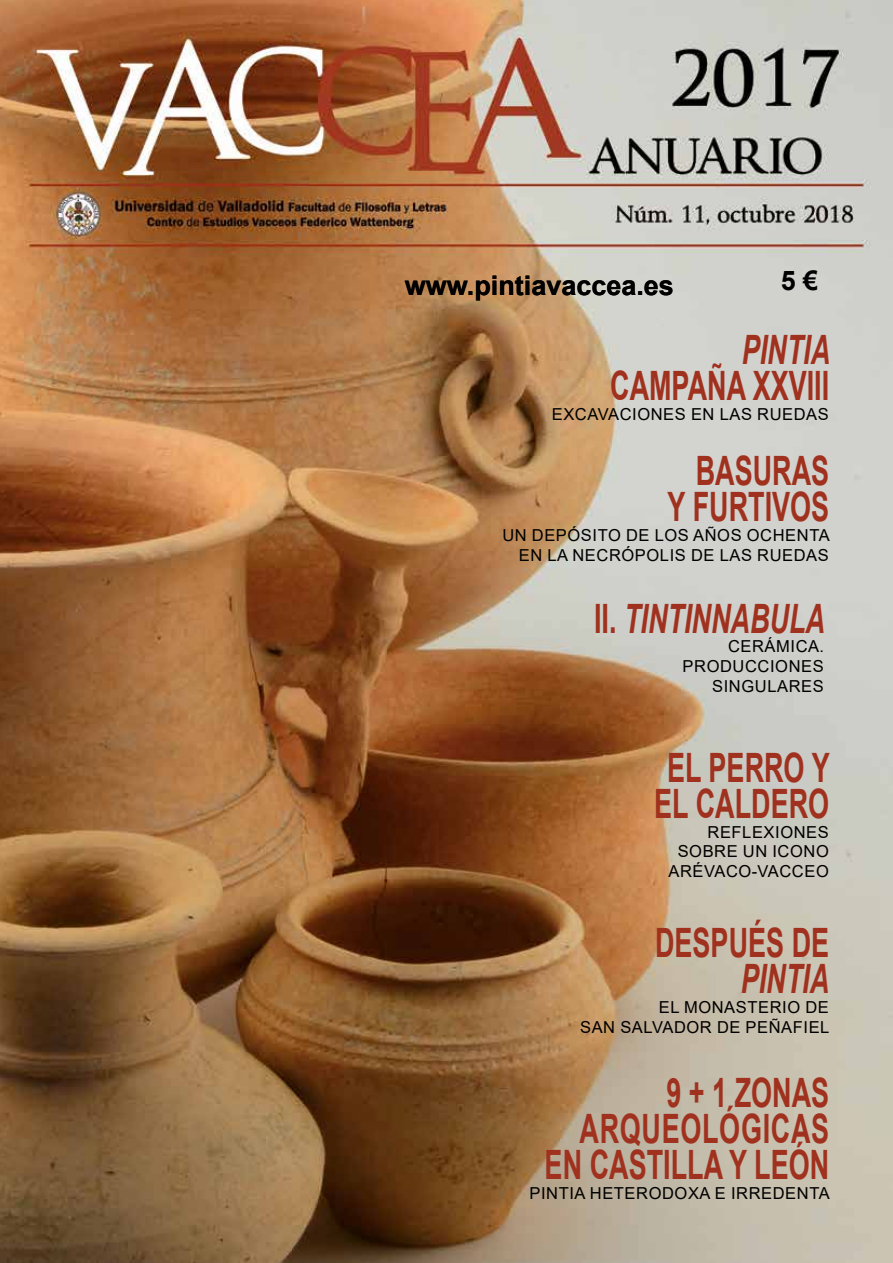
<style>
.page{position:relative;width:893px;height:1263px;background:#fff}
.page>*{position:absolute;margin:0;border:0;box-sizing:border-box;transform-origin:0 0}
.t1{font:700 40.5px/36px "Arial";color:#a0311e;text-align:right;scale:.67 1}
.t2{font:italic 700 40.5px "Arial";color:#a0311e;scale:.67 1}
.t3{font:700 27px "Arial";color:#000}
.t4{font:16.5px/19.8px "Arial";letter-spacing:.035em;color:#000;text-align:right}
.s1{font-style:normal}
</style>
<div class="page">
<img style="left:0;top:0;width:893px;height:1263px">
<h2 class="t3" style="left:405px;top:267px;width:271px">www.pintiavaccea.es</h2>
<h2 class="t3" style="left:781px;top:261px;width:39px">5 €</h2>
<h1 class="t2" style="left:742px;top:323px;width:134px">PINTIA</h1>
<h1 class="t1" style="left:610px;top:368px;width:328px">CAMPAÑA XXVIII</h1>
<p class="t4" style="left:552px;top:404px;width:279px">EXCAVACIONES EN LAS RUEDAS</p>
<h1 class="t1" style="left:668px;top:453px;width:243px">BASURAS<br>Y FURTIVOS</h1>
<p class="t4" style="left:502px;top:525px;width:329px">UN DEPÓSITO DE LOS AÑOS OCHENTA<br>EN LA NECRÓPOLIS DE LAS RUEDAS</p>
<h1 class="t2" style="left:594px;top:591px;width:346px"><span class="s1">II.</span> TINTINNABULA</h1>
<p class="t4" style="left:683px;top:636px;width:143px">CERÁMICA.<br>PRODUCCIONES<br>SINGULARES</p>
<h1 class="t1" style="left:654px;top:750px;width:263px;text-align:center">EL PERRO Y<br>EL CALDERO</h1>
<p class="t4" style="left:668px;top:822px;width:162px">REFLEXIONES<br>SOBRE UN ICONO<br>ARÉVACO-VACCEO</p>
<h1 class="t1" style="left:655px;top:925px;width:261px">DESPUÉS DE</h1>
<h1 class="t2" style="left:741px;top:952px;width:134px">PINTIA</h1>
<p class="t4" style="left:580px;top:997px;width:251px">EL MONASTERIO DE<br>SAN SALVADOR DE PEÑAFIEL</p>
<h1 class="t1" style="left:545px;top:1075px;width:426px">9 + 1 ZONAS<br>ARQUEOLÓGICAS<br>EN CASTILLA Y LEÓN</h1>
<p class="t4" style="left:530px;top:1183px;width:302px">PINTIA HETERODOXA E IRREDENTA</p>
</div>
